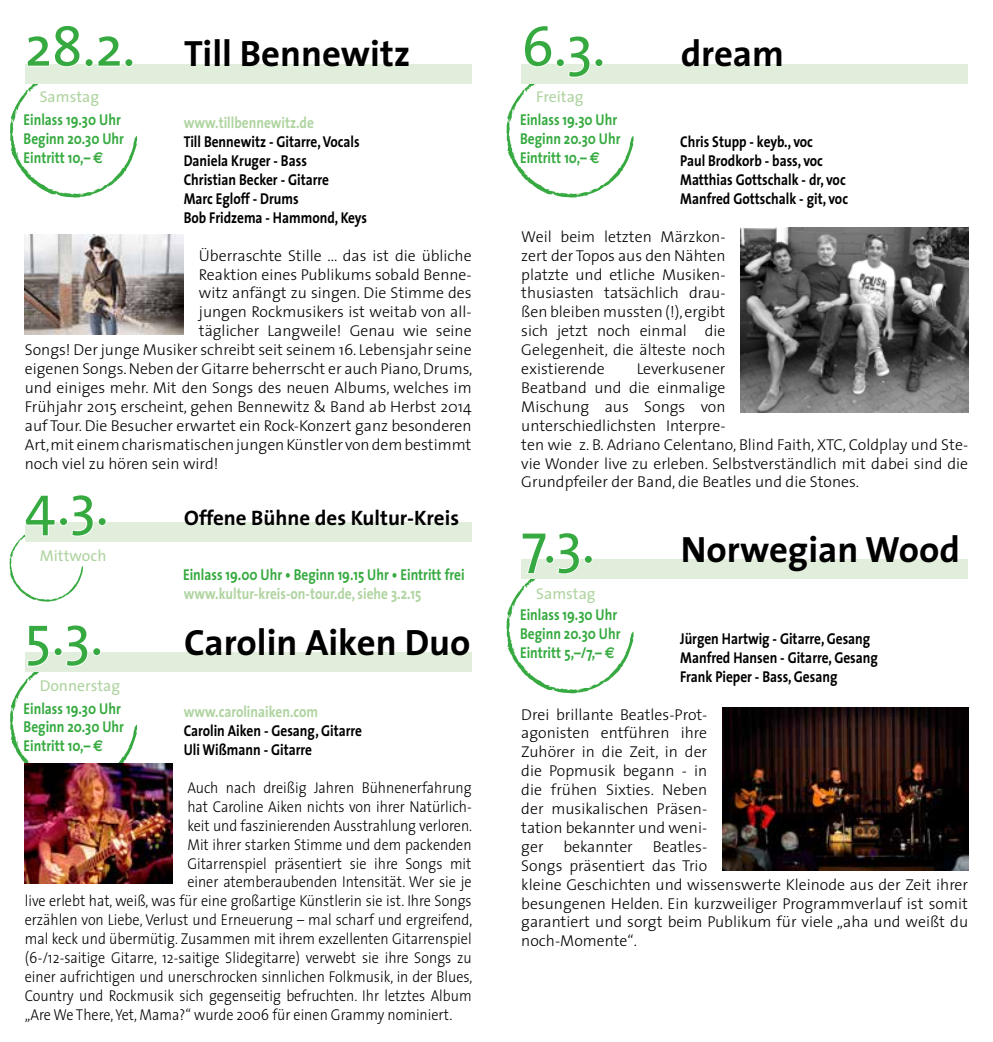
<style>
.page{position:relative;width:993px;height:1042px;background:#fff}
.page>*{position:absolute;margin:0;border:0;box-sizing:border-box;transform-origin:0 0}
.t1{font:56px "The Sans";color:#36aa40}
.t2{font:700 36.75px "The Sans";color:#000}
.t3{font:700 21px "The Sans";color:#000}
.t4{font:300 15.75px/18.9px "The Sans";color:#000;text-align:justify}
.t5{font:300 15.75px "The Sans";color:#000;scale:.9 1}
.t6{font:700 15.75px/18.9px "The Sans";color:#000;scale:.85 1}
.t7{font:700 15.75px/18.9px "The Sans";color:#36aa40;scale:.85 1}
.t8{font:700 15.75px "The Sans";color:#afd4a0;scale:.85 1}
.t9{font:15.75px "The Sans";color:#afd4a0}
.s1{font-weight:400;font-size:56px;color:#36aa40}
.s2{font-family:"Euro Sans"}
</style>
<div class="page">
<div style="left:521px;top:64px;width:446px;height:20px;background:#e1eedb"></div>
<div style="left:521px;top:559px;width:446px;height:20px;background:#e1eedb"></div>
<svg style="left:506px;top:64px;width:127px;height:134px"></svg>
<div style="left:594px;top:58px;width:9px;height:9px;border:2px solid #fff;border-radius:50%"></div>
<svg style="left:506px;top:559px;width:127px;height:134px"></svg>
<div style="left:583px;top:555px;width:9px;height:9px;border:2px solid #fff;border-radius:50%"></div>
<img style="left:722px;top:707px;width:245px;height:163px">
<img style="left:740px;top:227px;width:227px;height:186px">
<div style="left:25px;top:522px;width:446px;height:20px;background:#e1eedb"></div>
<div style="left:25px;top:64px;width:446px;height:20px;background:#e1eedb"></div>
<div style="left:25px;top:652px;width:446px;height:20px;background:#e1eedb"></div>
<svg style="left:10px;top:64px;width:127px;height:134px"></svg>
<div style="left:124px;top:58px;width:9px;height:9px;border:2px solid #fff;border-radius:50%"></div>
<svg style="left:9px;top:522px;width:85px;height:80px"></svg>
<div style="left:98px;top:517px;width:8px;height:9px;border:2px solid #fff;border-radius:50%"></div>
<svg style="left:10px;top:652px;width:127px;height:134px"></svg>
<div style="left:92px;top:647px;width:9px;height:9px;border:2px solid #fff;border-radius:50%"></div>
<img style="left:25px;top:235px;width:159px;height:100px">
<img style="left:25px;top:764px;width:147px;height:119px">
<h2 class="t2" style="left:25px;top:22px;width:387px"><span class="s1">28.2.</span> Till Bennewitz</h2>
<p class="t9" style="left:40px;top:83px;width:61px">Samstag</p>
<p class="t8" style="left:184px;top:110px;width:155px">www.tillbennewitz.de</p>
<p class="t6" style="left:184px;top:132px;width:217px">Till Bennewitz - Gitarre, Vocals<br>Daniela Kruger - Bass<br>Christian Becker - Gitarre<br>Marc Egloff - Drums<br>Bob Fridzema - Hammond, Keys</p>
<p class="t4" style="left:199px;top:245px;width:274px">Überraschte Stille ... das ist die übliche</p>
<p class="t4" style="left:199px;top:264px;width:274px">Reaktion eines Publikums sobald Benne-</p>
<p class="t4" style="left:199px;top:283px;width:274px">witz anfängt zu singen. Die Stimme des</p>
<p class="t4" style="left:199px;top:302px;width:274px">jungen Rockmusikers ist weitab von all-</p>
<p class="t4" style="left:199px;top:321px;width:274px">täglicher Langweile! Genau wie seine</p>
<p class="t4" style="left:25px;top:340px;width:448px">Songs! Der junge Musiker schreibt seit seinem 16. Lebensjahr seine</p>
<p class="t4" style="left:25px;top:359px;width:449px">eigenen Songs. Neben der Gitarre beherrscht er auch Piano, Drums,</p>
<p class="t4" style="left:25px;top:378px;width:448px">und einiges mehr. Mit den Songs des neuen Albums, welches im</p>
<p class="t4" style="left:25px;top:396px;width:448px">Frühjahr 2015 erscheint, gehen Bennewitz &amp; Band ab Herbst 2014</p>
<p class="t4" style="left:25px;top:415px;width:448px">auf Tour. Die Besucher erwartet ein Rock-Konzert ganz besonderen</p>
<p class="t4" style="left:25px;top:434px;width:448px">Art, mit einem charismatischen jungen Künstler von dem bestimmt</p>
<p class="t4" style="left:25px;top:453px;width:195px">noch viel zu hören sein wird!</p>
<h1 class="t1" style="left:25px;top:459px;width:85px">4.3.</h1>
<p class="t7" style="left:24px;top:109px;width:120px">Einlass 19.30 Uhr<br>Beginn 20.30 Uhr<br>Eintritt 10,– <span class="s2">E</span></p>
<h3 class="t3" style="left:184px;top:500px;width:276px">Offene Bühne des Kultur-Kreis</h3>
<p class="t9" style="left:40px;top:542px;width:68px">Mittwoch</p>
<p class="t7" style="left:183px;top:564px;width:332px">Einlass 19.00 Uhr • Beginn 19.15 Uhr • Eintritt frei</p>
<p class="t8" style="left:184px;top:580px;width:281px">www.kultur-kreis-on-tour.de, siehe 3.2.15</p>
<h1 class="t1" style="left:25px;top:589px;width:80px">5.3.</h1>
<h2 class="t2" style="left:184px;top:611px;width:288px">Carolin Aiken Duo</h2>
<p class="t9" style="left:40px;top:672px;width:82px">Donnerstag</p>
<p class="t8" style="left:184px;top:699px;width:159px">www.carolinaiken.com</p>
<p class="t6" style="left:184px;top:721px;width:211px">Carolin Aiken - Gesang, Gitarre<br>Uli Wißmann - Gitarre</p>
<p class="t5" style="left:187px;top:774px;width:317px">Auch nach dreißig Jahren Bühnenerfahrung</p>
<p class="t5" style="left:187px;top:793px;width:317px">hat Caroline Aiken nichts von ihrer Natürlich-</p>
<p class="t5" style="left:187px;top:812px;width:318px">keit und faszinierenden Ausstrahlung verloren.</p>
<p class="t5" style="left:187px;top:831px;width:317px">Mit ihrer starken Stimme und dem packenden</p>
<p class="t5" style="left:187px;top:850px;width:317px">Gitarrenspiel präsentiert sie ihre Songs mit</p>
<p class="t5" style="left:187px;top:869px;width:317px">einer atemberaubenden Intensität. Wer sie je</p>
<p class="t5" style="left:25px;top:888px;width:498px">live erlebt hat, weiß, was für eine großartige Künstlerin sie ist. Ihre Songs</p>
<p class="t5" style="left:25px;top:907px;width:498px">erzählen von Liebe, Verlust und Erneuerung – mal scharf und ergreifend,</p>
<p class="t5" style="left:25px;top:926px;width:498px">mal keck und übermütig. Zusammen mit ihrem exzellenten Gitarrenspiel</p>
<p class="t5" style="left:25px;top:944px;width:498px">(6-/12-saitige Gitarre, 12-saitige Slidegitarre) verwebt sie ihre Songs zu</p>
<p class="t5" style="left:25px;top:963px;width:498px">einer aufrichtigen und unerschrocken sinnlichen Folkmusik, in der Blues,</p>
<p class="t5" style="left:25px;top:982px;width:498px">Country und Rockmusik sich gegenseitig befruchten. Ihr letztes Album</p>
<p class="t5" style="left:25px;top:1001px;width:476px">„Are We There, Yet, Mama?“ wurde 2006 für einen Grammy nominiert.</p>
<p class="t7" style="left:24px;top:698px;width:120px">Einlass 19.30 Uhr<br>Beginn 20.30 Uhr<br>Eintritt 10,– <span class="s2">E</span></p>
<h1 class="t1" style="left:521px;top:0;width:85px">6.3.</h1>
<p class="t9" style="left:536px;top:83px;width:49px">Freitag</p>
<h2 class="t2" style="left:680px;top:22px;width:105px">dream</h2>
<p class="t7" style="left:520px;top:109px;width:120px">Einlass 19.30 Uhr<br>Beginn 20.30 Uhr<br>Eintritt 10,– <span class="s2">E</span></p>
<p class="t6" style="left:680px;top:132px;width:199px">Chris Stupp - keyb., voc<br>Paul Brodkorb - bass, voc<br>Matthias Gottschalk - dr, voc<br>Manfred Gottschalk - git, voc</p>
<p class="t4" style="left:521px;top:226px;width:206px">Weil beim letzten Märzkon&shy;zert der Topos aus den Nähten platzte und etliche Musiken&shy;thusiasten tatsächlich drau&shy;ßen bleiben mussten (!), ergibt sich jetzt noch einmal die Gelegenheit, die älteste noch existierende</p>
<p class="t4" style="left:521px;top:359px;width:448px;text-align:left;text-indent:115px">Leverkusener<br>Beatband und die einmalige<br>Mischung aus Songs von<br>unterschiedlichsten Interpre-<br>ten wie z. B. Adriano Celentano, Blind Faith, XTC, Coldplay und Ste&shy;vie Wonder live zu erleben. Selbstverständlich mit dabei sind die Grundpfeiler der Band, die Beatles und die Stones.</p>
<h1 class="t1" style="left:521px;top:497px;width:75px">7.3.</h1>
<h2 class="t2" style="left:680px;top:519px;width:281px">Norwegian Wood</h2>
<p class="t9" style="left:536px;top:580px;width:61px">Samstag</p>
<p class="t6" style="left:680px;top:629px;width:234px">Jürgen Hartwig - Gitarre, Gesang<br>Manfred Hansen - Gitarre, Gesang<br>Frank Pieper - Bass, Gesang</p>
<p class="t4" style="left:521px;top:704px;width:187px">Drei brillante Beatles-Prot&shy;agonisten entführen ihre Zuhörer in die Zeit, in der die Popmusik begann - in die frühen Sixties. Neben der musikalischen Präsen&shy;tation bekannter und weni&shy;ger</p>
<p class="t7" style="left:520px;top:605px;width:120px">Einlass 19.30 Uhr<br>Beginn 20.30 Uhr<br>Eintritt 5,–/7,– <span class="s2">E</span></p>
<p class="t4" style="left:521px;top:836px;width:448px;text-align:left;text-indent:131px">Beatles-<br>Songs präsentiert das Trio<br>kleine Geschichten und wissenswerte Kleinode aus der Zeit ihrer besungenen Helden. Ein kurzweiliger Programmverlauf ist somit garantiert und sorgt beim Publikum für viele „aha und weißt du noch-Momente“.</p>
<p class="t4" style="left:563px;top:836px;width:71px">bekannter</p>
</div>
